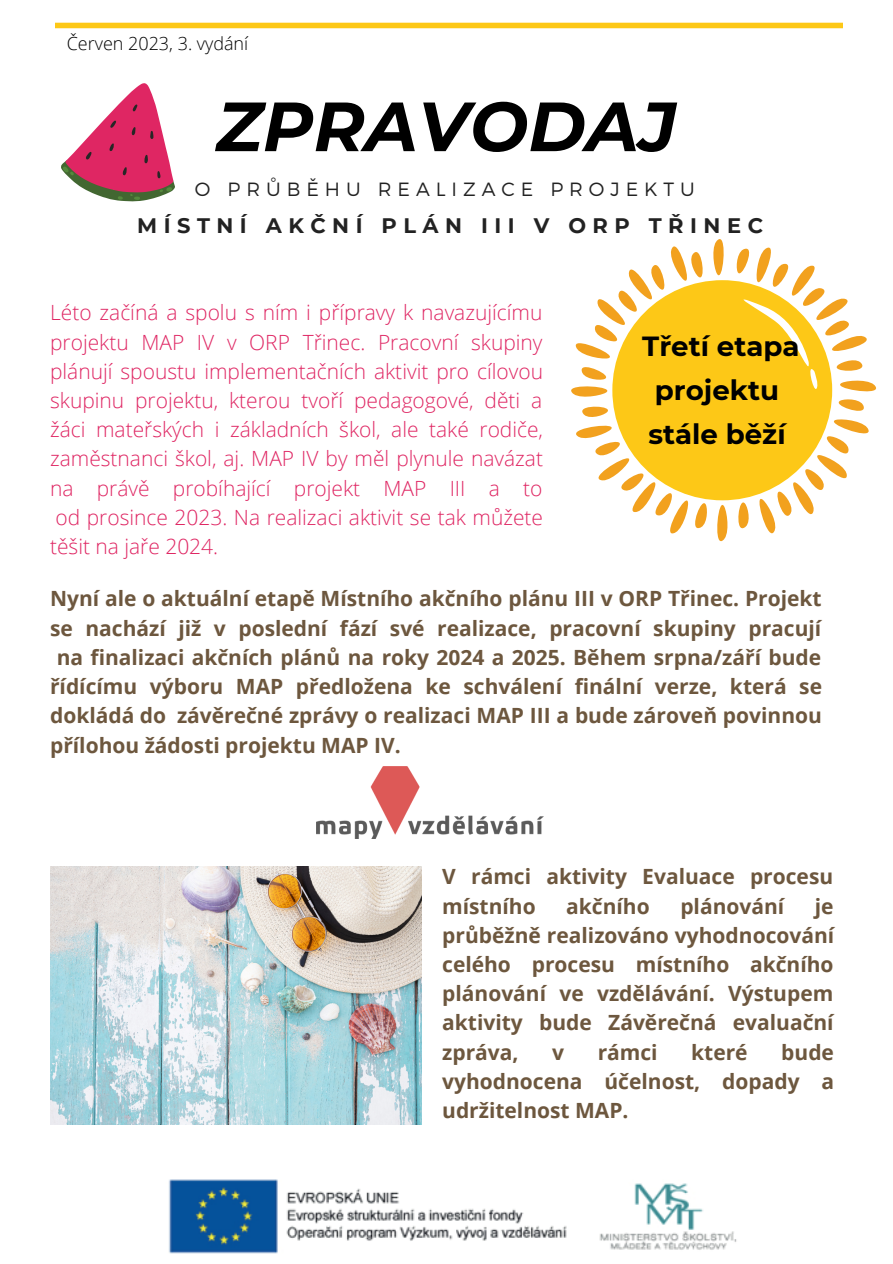
<style>
.page{position:relative;width:893px;height:1264px;background:#fff}
.page>*{position:absolute;margin:0;border:0;box-sizing:border-box;transform-origin:0 0}
.t1{font:italic 700 69.45px "Montserrat";color:#000}
.t2{font:700 27.6px/44.1px "Montserrat";color:#000;text-align:center}
.t3{font:700 21px/29.2px "Open Sans";color:#6d573e;text-align:justify}
.t4{font:300 21px/29.2px "Open Sans";color:#df2663;text-align:justify}
.t5{font:700 21px "Montserrat";letter-spacing:.31em;color:#222}
.t6{font:300 19.2px "Montserrat";letter-spacing:.31em;color:#222}
.t7{font:300 18px "Open Sans";color:#000}
</style>
<div class="page">
<svg style="left:55px;top:22px;width:787px;height:7px;background:#fdd346"></svg>
<img style="left:316px;top:766px;width:227px;height:72px">
<img style="left:168px;top:1179px;width:569px;height:74px">
<img style="left:50px;top:866px;width:371px;height:258px">
<svg style="left:571px;top:239px;width:305px;height:303px"></svg>
<svg style="left:716px;top:287px;width:103px;height:105px;background:#fdce37"></svg>
<svg style="left:61px;top:83px;width:114px;height:118px"></svg>
<p class="t7" style="left:67px;top:31px;width:183px">Červen 2023, 3. vydání</p>
<p class="t1" style="left:216px;top:84px;width:462px">ZPRAVODAJ</p>
<p class="t6" style="left:195px;top:177px;width:501px">O PRŮBĚHU REALIZACE PROJEKTU</p>
<p class="t5" style="left:137px;top:213px;width:627px">MÍSTNÍ AKČNÍ PLÁN III V ORP TŘINEC</p>
<p class="t4" style="left:50px;top:297px;width:494px">Léto začíná a spolu s ním i přípravy k navazujícímu projektu MAP IV v ORP Třinec. Pracovní skupiny plánují spoustu implementačních aktivit pro cílovou skupinu projektu, kterou tvoří pedagogové, děti a žáci mateřských i základních škol, ale také rodiče, zaměstnanci škol, aj. MAP IV by měl plynule navázat na právě probíhající projekt MAP III a to od prosince 2023. Na realizaci aktivit se tak můžete těšit na jaře 2024.</p>
<p class="t3" style="left:50px;top:583px;width:773px">Nyní ale o aktuální etapě Místního akčního plánu III v ORP Třinec. Projekt</p>
<p class="t3" style="left:50px;top:612px;width:772px">se nachází již v poslední fází své realizace, pracovní skupiny pracují</p>
<p class="t3" style="left:57px;top:642px;width:766px">na finalizaci akčních plánů na roky 2024 a 2025. Během srpna/září bude</p>
<p class="t3" style="left:50px;top:671px;width:773px">řídícímu výboru MAP předložena ke schválení finální verze, která se</p>
<p class="t3" style="left:50px;top:700px;width:773px">dokládá do závěrečné zprávy o realizaci MAP III a bude zároveň povinnou</p>
<p class="t3" style="left:50px;top:729px;width:352px">přílohou žádosti projektu MAP IV.</p>
<p class="t2" style="left:642px;top:324px;width:159px">Třetí etapa projektu</p>
<p class="t2" style="left:648px;top:412px;width:139px">stále běží</p>
<p class="t3" style="left:442px;top:861px;width:392px">V rámci aktivity Evaluace procesu místního</p>
<p class="t3" style="left:566px;top:890px;width:85px">akčního</p>
<p class="t3" style="left:680px;top:890px;width:105px">plánování</p>
<p class="t3" style="left:442px;top:890px;width:393px;text-indent:372px">je průběžně realizováno vyhodnocování celého procesu místního akčního plánování ve vzdělávání. Výstupem aktivity bude Závěrečná evaluační zpráva,</p>
<p class="t3" style="left:552px;top:1036px;width:13px">v</p>
<p class="t3" style="left:597px;top:1036px;width:61px">rámci</p>
<p class="t3" style="left:691px;top:1036px;width:58px">které</p>
<p class="t3" style="left:442px;top:1036px;width:393px;text-indent:339px">bude vyhodnocena účelnost, dopady a udržitelnost MAP.</p>
</div>
